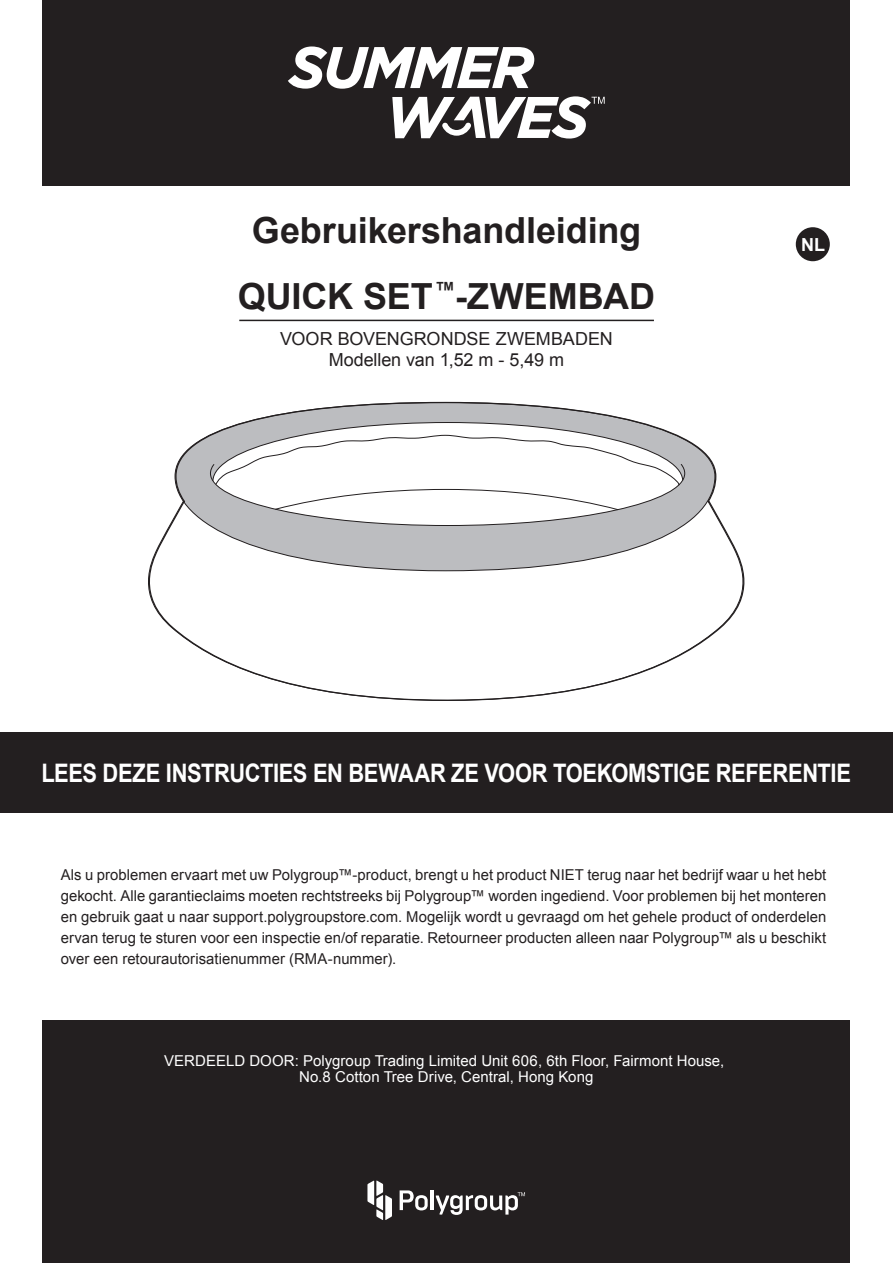
<style>
.page{position:relative;width:893px;height:1263px;background:#fff}
.page>*{position:absolute;margin:0;border:0;box-sizing:border-box;transform-origin:0 0}
.t1{font:700 36px "Arial";letter-spacing:-.005em;color:#231f20}
.t2{font:700 25.5px "Arial";letter-spacing:-.015em;color:#fff;scale:.86 1}
.t3{font:18px/21px "Arial";letter-spacing:-.005em;color:#231f20;text-align:center}
.t4{font:700 18px "Arial";color:#fff}
.t5{font:15px/21px "Arial";letter-spacing:.005em;color:#231f20;text-align:justify}
.t6{font:15px/16.5px "Arial";letter-spacing:.005em;color:#fff;text-align:center}
</style>
<div class="page">
<div style="left:42px;top:0;width:808px;height:185px;background:#231f20"></div>
<svg style="left:288px;top:46px;width:246px;height:43px"></svg>
<svg style="left:392px;top:96px;width:213px;height:43px"></svg>
<div style="left:796px;top:227px;width:34px;height:34px;background:#231f20;border-radius:50%"></div>
<div style="left:42px;top:1020px;width:808px;height:243px;background:#231f20"></div>
<div style="left:0;top:732px;width:893px;height:80px;background:#231f20"></div>
<svg style="left:367px;top:1180px;width:25px;height:40px"></svg>
<svg style="left:400px;top:1190px;width:28px;height:20px"></svg>
<hr style="left:430px;top:1190px;width:3px;height:20px;background:#fff">
<svg style="left:436px;top:1192px;width:89px;height:23px"></svg>
<svg style="left:148px;top:401px;width:597px;height:300px"></svg>
<svg style="left:209px;top:421px;width:477px;height:105px"></svg>
<hr style="left:239px;top:320px;width:415px;height:1px;background:#231f20">
<h1 class="t1" style="left:252px;top:206px;width:391px">Gebruikershandleiding</h1>
<h1 class="t1" style="left:238px;top:273px;width:419px">QUICK SET<sup>™</sup>-ZWEMBAD</h1>
<p class="t3" style="left:280px;top:328px;width:334px">VOOR BOVENGRONDSE ZWEMBADEN<br>Modellen van 1,52 m - 5,49 m</p>
<p class="t4" style="left:801px;top:232px;width:25px">NL</p>
<h2 class="t2" style="left:41px;top:756px;width:943px">LEES DEZE INSTRUCTIES EN BEWAAR ZE VOOR TOEKOMSTIGE REFERENTIE</h2>
<p class="t5" style="left:61px;top:864px;width:767px">Als u problemen ervaart met uw Polygroup™-product, brengt u het product NIET terug naar het bedrijf waar u het hebt gekocht. Alle garantieclaims moeten rechtstreeks bij Polygroup™ worden ingediend. Voor problemen bij het monteren en gebruik gaat u naar support.polygroupstore.com. Mogelijk wordt u gevraagd om het gehele product of onderdelen ervan terug te sturen voor een inspectie en/of reparatie. Retourneer producten alleen naar Polygroup™ als u beschikt over een retourautorisatienummer (RMA-nummer).</p>
<p class="t6" style="left:164px;top:1052px;width:562px">VERDEELD DOOR: Polygroup Trading Limited Unit 606, 6th Floor, Fairmont House,<br>No.8 Cotton Tree Drive, Central, Hong Kong</p>
</div>
